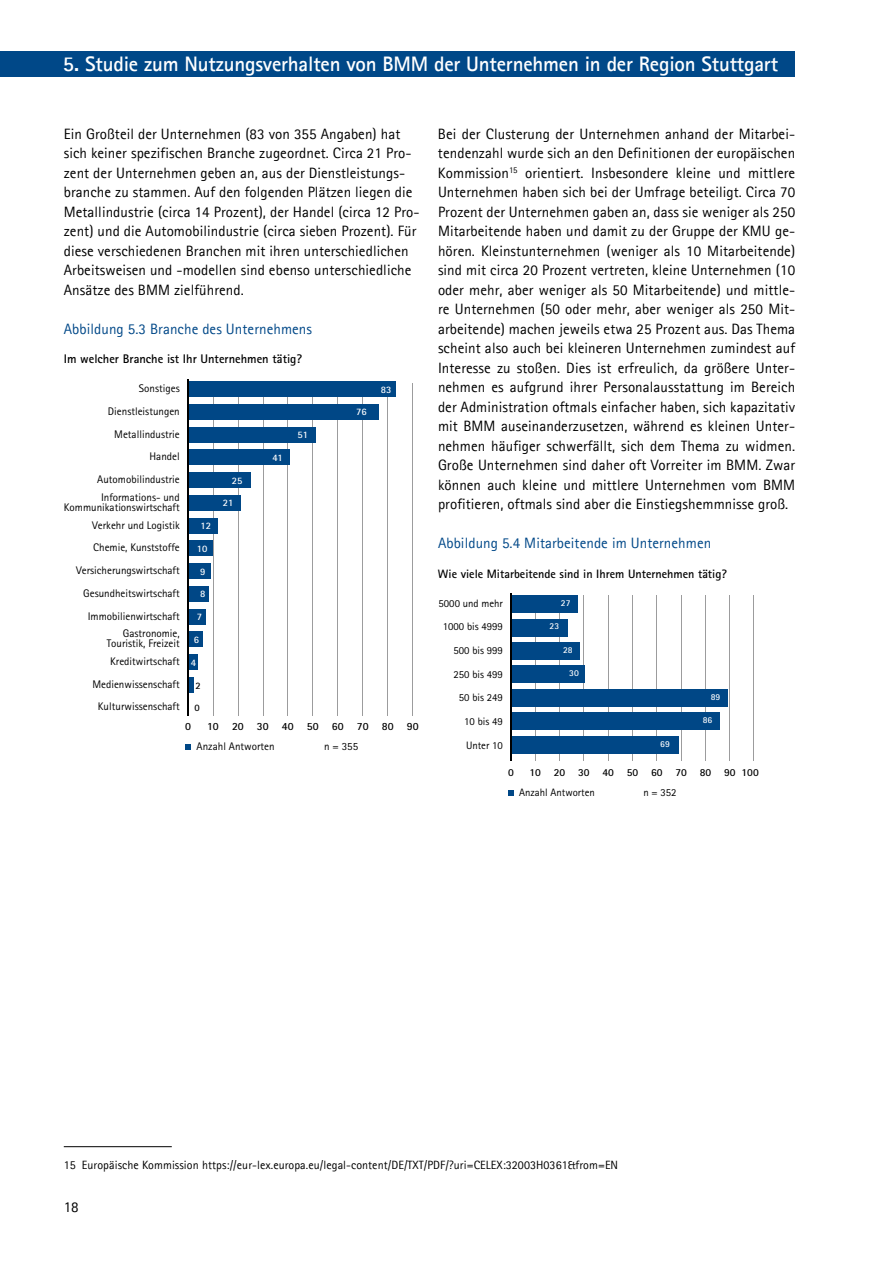
<style>
.page{position:relative;width:893px;height:1263px;background:#fff}
.page>*{position:absolute;margin:0;border:0;box-sizing:border-box;transform-origin:0 0}
.t1{font:700 21px "Agfa Rotis Sans Serif";letter-spacing:-.01em;color:#fff}
.t2{font:15px/19.5px "Agfa Rotis Sans Serif";letter-spacing:.005em;color:#000}
.t3{font:15px "Agfa Rotis Sans Serif";letter-spacing:.005em;color:#004888}
.t4{font:700 12.45px "Agfa Rotis Sans Serif";color:#000}
.t5{font:700 12.15px "Agfa Rotis Sans Serif";color:#000}
.t6{font:12px "Agfa Rotis Sans Serif";letter-spacing:.005em;color:#000}
.t7{font:10.95px/9.9px "Agfa Rotis Sans Serif";color:#000;text-align:right}
.t8{font:700 10.95px "Agfa Rotis Sans Serif";color:#000}
.t9{font:10.8px/23.7px "Agfa Rotis Sans Serif";color:#000;text-align:right}
.t10{font:700 10.8px "Agfa Rotis Sans Serif";color:#000}
.t11{font:700 9.9px "Agfa Rotis Sans Serif";color:#fff}
.t12{font:700 9.9px "Agfa Rotis Sans Serif";color:#000}
.t13{font:700 9px "Agfa Rotis Sans Serif";color:#fff}
.s1{font-weight:700;font-size:9.9px;color:#fff}
</style>
<div class="page">
<div style="left:0;top:51px;width:795px;height:26px;background:#004888"></div>
<hr style="left:64px;top:1146px;width:108px;height:1px;background:#000">
<hr style="left:535px;top:595px;width:1px;height:166px;background:#9c9c9d">
<hr style="left:559px;top:595px;width:1px;height:166px;background:#9c9c9d">
<hr style="left:583px;top:595px;width:1px;height:166px;background:#9c9c9d">
<hr style="left:608px;top:595px;width:1px;height:166px;background:#9c9c9d">
<hr style="left:632px;top:595px;width:1px;height:166px;background:#9c9c9d">
<hr style="left:656px;top:595px;width:1px;height:166px;background:#9c9c9d">
<hr style="left:681px;top:595px;width:1px;height:166px;background:#9c9c9d">
<hr style="left:705px;top:595px;width:1px;height:166px;background:#9c9c9d">
<hr style="left:729px;top:595px;width:1px;height:166px;background:#9c9c9d">
<svg style="left:508px;top:790px;width:5px;height:5px"></svg>
<div style="left:511px;top:595px;width:66px;height:18px;background:#004786"></div>
<hr style="left:753px;top:595px;width:1px;height:166px;background:#9c9c9d">
<div style="left:511px;top:619px;width:57px;height:17px;background:#004786"></div>
<div style="left:511px;top:642px;width:69px;height:18px;background:#004786"></div>
<div style="left:511px;top:666px;width:74px;height:17px;background:#004786"></div>
<div style="left:511px;top:689px;width:216px;height:17px;background:#004786"></div>
<div style="left:511px;top:713px;width:209px;height:17px;background:#004786"></div>
<div style="left:511px;top:736px;width:168px;height:17px;background:#004786"></div>
<hr style="left:510px;top:594px;width:2px;height:167px;background:#000">
<hr style="left:213px;top:383px;width:1px;height:333px;background:#9c9c9d">
<hr style="left:238px;top:383px;width:1px;height:333px;background:#9c9c9d">
<hr style="left:263px;top:383px;width:1px;height:333px;background:#9c9c9d">
<hr style="left:288px;top:383px;width:1px;height:333px;background:#9c9c9d">
<hr style="left:312px;top:383px;width:1px;height:333px;background:#9c9c9d">
<hr style="left:337px;top:383px;width:1px;height:333px;background:#9c9c9d">
<hr style="left:362px;top:383px;width:1px;height:333px;background:#9c9c9d">
<hr style="left:387px;top:383px;width:1px;height:333px;background:#9c9c9d">
<hr style="left:412px;top:383px;width:1px;height:333px;background:#9c9c9d">
<div style="left:188px;top:381px;width:208px;height:16px;background:#004786"></div>
<svg style="left:186px;top:744px;width:5px;height:6px"></svg>
<div style="left:188px;top:404px;width:190px;height:16px;background:#004786"></div>
<div style="left:188px;top:427px;width:128px;height:15px;background:#004786"></div>
<div style="left:188px;top:449px;width:102px;height:16px;background:#004786"></div>
<div style="left:188px;top:472px;width:62px;height:16px;background:#004786"></div>
<div style="left:188px;top:495px;width:53px;height:16px;background:#004786"></div>
<div style="left:188px;top:518px;width:30px;height:15px;background:#004786"></div>
<div style="left:188px;top:540px;width:25px;height:16px;background:#004786"></div>
<div style="left:188px;top:563px;width:23px;height:16px;background:#004786"></div>
<div style="left:188px;top:586px;width:20px;height:16px;background:#004786"></div>
<div style="left:188px;top:609px;width:18px;height:16px;background:#004786"></div>
<div style="left:188px;top:631px;width:15px;height:16px;background:#004786"></div>
<div style="left:188px;top:654px;width:10px;height:16px;background:#004786"></div>
<div style="left:188px;top:677px;width:6px;height:16px;background:#004786"></div>
<hr style="left:187px;top:379px;width:2px;height:337px;background:#000">
<h1 class="t1" style="left:63px;top:51px;width:717px">5. Studie zum Nutzungsverhalten von BMM der Unternehmen in der Region Stuttgart</h1>
<p class="t2" style="left:64px;top:124px;width:357px">Ein Großteil der Unternehmen (83 von 355 Angaben) hat sich keiner spezifischen Branche zugeordnet. Circa 21 Pro&shy;zent der Unternehmen geben an, aus der Dienstleistungs&shy;branche zu stammen. Auf den folgenden Plätzen liegen die Metallindustrie (circa 14 Prozent), der Handel (circa 12 Pro&shy;zent) und die Automobilindustrie (circa sieben Prozent). Für diese verschiedenen Branchen mit ihren unterschiedlichen Arbeitsweisen und -modellen sind ebenso unterschiedliche Ansätze des BMM zielführend.</p>
<p class="t3" style="left:64px;top:320px;width:250px">Abbildung 5.3 Branche des Unternehmens</p>
<p class="t4" style="left:64px;top:351px;width:240px">Im welcher Branche ist Ihr Unternehmen tätig?</p>
<p class="t7" style="left:139px;top:383px;width:42px">Sonstiges</p>
<p class="t7" style="left:108px;top:406px;width:73px">Dienstleistungen</p>
<p class="t11" style="left:356px;top:406px;width:12px">76</p>
<p class="t7" style="left:114px;top:429px;width:67px">Metallindustrie</p>
<p class="t11" style="left:298px;top:428px;width:12px">51</p>
<p class="t7" style="left:150px;top:452px;width:32px">Handel</p>
<p class="t11" style="left:272px;top:451px;width:12px">41</p>
<p class="t7" style="left:97px;top:474px;width:84px">Automobilindustrie</p>
<p class="t11" style="left:232px;top:474px;width:12px">25</p>
<p class="t7" style="left:64px;top:492px;width:117px">Informations- und<br>Kommunikationswirtschaft</p>
<p class="t11" style="left:223px;top:497px;width:12px">21</p>
<p class="t7" style="left:92px;top:520px;width:89px">Verkehr und Logistik</p>
<p class="t11" style="left:201px;top:519px;width:12px">12</p>
<p class="t7" style="left:93px;top:543px;width:88px">Chemie, Kunststoffe</p>
<p class="t11" style="left:197px;top:542px;width:12px">10</p>
<p class="t7" style="left:76px;top:565px;width:105px">Versicherungswirtschaft</p>
<p class="t11" style="left:200px;top:565px;width:7px">9</p>
<p class="t7" style="left:83px;top:588px;width:98px">Gesundheitswirtschaft</p>
<p class="t11" style="left:200px;top:588px;width:7px">8</p>
<p class="t7" style="left:88px;top:611px;width:94px">Immobilienwirtschaft</p>
<p class="t11" style="left:197px;top:610px;width:7px">7</p>
<p class="t7" style="left:107px;top:628px;width:75px">Gastronomie,<br>Touristik, Freizeit</p>
<p class="t11" style="left:194px;top:633px;width:7px">6</p>
<p class="t7" style="left:92px;top:650px;width:105px;line-height:22.6px;text-align:left;text-indent:18px">Kreditwirtschaft <span class="s1">4<br></span>Medienwissenschaft</p>
<p class="t12" style="left:196px;top:679px;width:7px">2</p>
<p class="t7" style="left:98px;top:701px;width:83px">Kulturwissenschaft</p>
<p class="t12" style="left:195px;top:701px;width:7px">0</p>
<p class="t11" style="left:381px;top:383px;width:12px">83</p>
<p class="t8" style="left:185px;top:719px;width:7px">0</p>
<p class="t8" style="left:207px;top:719px;width:213px">10 20 30 40 50 60 70 80 90</p>
<p class="t7" style="left:197px;top:742px;width:79px">Anzahl Antworten</p>
<p class="t7" style="left:324px;top:742px;width:36px">n = 355</p>
<p class="t2" style="left:438px;top:123px;width:359px;text-align:justify">Bei der Clusterung der Unternehmen anhand der Mitarbei&shy;tendenzahl wurde sich an den Definitionen der europäischen Kommission<sup>15</sup> orientiert. Insbesondere kleine und mittlere Unternehmen haben sich bei der Umfrage beteiligt. Circa 70<br>Prozent der Unternehmen gaben an, dass sie weniger als 250<br>Mitarbeitende haben und damit zu der Gruppe der KMU ge&shy;hören. Kleinstunternehmen (weniger als 10 Mitarbeitende) sind mit circa 20 Prozent vertreten, kleine Unternehmen (10 oder mehr, aber weniger als 50 Mitarbeitende) und mittle&shy;re Unternehmen (50 oder mehr, aber weniger als 250 Mit&shy;arbeitende) machen jeweils etwa 25 Prozent aus. Das Thema scheint also auch bei kleineren Unternehmen zumindest auf Interesse zu stoßen. Dies ist erfreulich, da größere Unter&shy;nehmen es aufgrund ihrer Personalausstattung im Bereich der Administration oftmals einfacher haben, sich kapazitativ mit BMM auseinanderzusetzen, während es kleinen Unter&shy;nehmen häufiger schwerfällt, sich dem Thema zu widmen.<br>Große Unternehmen sind daher oft Vorreiter im BMM. Zwar können auch kleine und mittlere Unternehmen vom BMM profitieren, oftmals sind aber die Einstiegshemmnisse groß.</p>
<p class="t3" style="left:438px;top:534px;width:275px">Abbildung 5.4 Mitarbeitende im Unternehmen</p>
<p class="t5" style="left:438px;top:566px;width:290px">Wie viele Mitarbeitende sind in Ihrem Unternehmen tätig?</p>
<p class="t9" style="left:439px;top:591px;width:66px">5000 und mehr<br>1000 bis 4999<br>500 bis 999<br>250 bis 499<br>50 bis 249<br>10 bis 49<br>Unter 10</p>
<p class="t13" style="left:561px;top:597px;width:11px">27</p>
<p class="t13" style="left:549px;top:621px;width:11px">23</p>
<p class="t13" style="left:563px;top:644px;width:11px">28</p>
<p class="t13" style="left:569px;top:668px;width:11px">30</p>
<p class="t13" style="left:660px;top:738px;width:11px">69</p>
<p class="t13" style="left:711px;top:691px;width:11px">89</p>
<p class="t13" style="left:703px;top:715px;width:11px">86</p>
<p class="t10" style="left:508px;top:765px;width:7px">0</p>
<p class="t10" style="left:529px;top:765px;width:231px">10 20 30 40 50 60 70 80 90 100</p>
<p class="t9" style="left:519px;top:780px;width:77px">Anzahl Antworten</p>
<p class="t9" style="left:643px;top:780px;width:35px">n = 352</p>
<p class="t6" style="left:64px;top:1158px;width:556px">15 Europäische Kommission https://eur-lex.europa.eu/legal-content/DE/TXT/PDF/?uri=CELEX:32003H0361&amp;from=EN</p>
<p class="t2" style="left:64px;top:1197px;width:16px">18</p>
</div>
